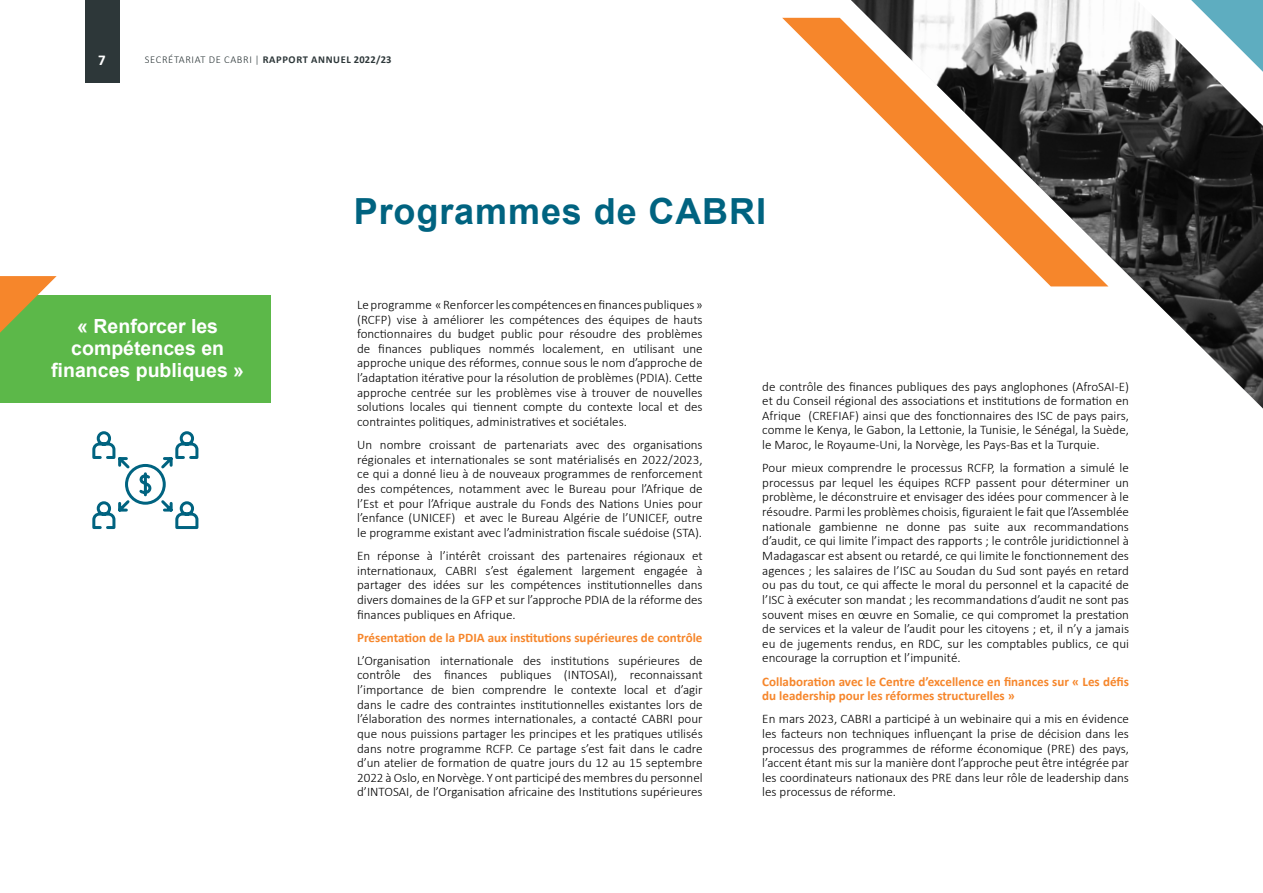
<style>
.page{position:relative;width:1263px;height:893px;background:#fff}
.page>*{position:absolute;margin:0;border:0;box-sizing:border-box;transform-origin:0 0}
.t1{font:700 36px "Arial";letter-spacing:.025em;color:#006380}
.t2{font:700 19.5px/21.9px "Arial";color:#fff;text-align:center}
.t3{font:700 15px "Calibri";color:#fff}
.t4{font:300 13.05px/14.7px "Calibri";color:#000;text-align:justify}
.t5{font:700 13.05px/14.7px "Calibri";color:#f6862b}
.t6{font:700 10.5px "Calibri";letter-spacing:.06em;color:#2d3739}
.s1{font-weight:300}
</style>
<div class="page">
<div style="left:85px;top:0;width:34px;height:83px;background:#2d3739"></div>
<div style="left:0;top:295px;width:270px;height:107px;background:#5cb849"></div>
<svg style="left:92px;top:431px;width:107px;height:98px"></svg>
<img style="left:851px;top:0;width:412px;height:408px">
<svg style="left:1137px;top:0;width:126px;height:126px"></svg>
<svg style="left:782px;top:18px;width:326px;height:268px"></svg>
<svg style="left:0;top:276px;width:57px;height:57px"></svg>
<p class="t3" style="left:98px;top:50px;width:9px">7</p>
<p class="t6" style="left:145px;top:52px;width:248px"><span class="s1">SECRÉTARIAT DE CABRI |</span> RAPPORT ANNUEL 2022/23</p>
<h2 class="t2" style="left:51px;top:316px;width:194px">« Renforcer les compétences en finances publiques »</h2>
<h1 class="t1" style="left:354px;top:188px;width:414px">Programmes de CABRI</h1>
<p class="t4" style="left:357px;top:297px;width:347px">Le programme « Renforcer les compétences en finances publiques» (RCFP) vise à améliorer les compétences des équipes de hauts fonctionnaires du budget public pour résoudre des problèmes de finances publiques nommés localement, en utilisant une approche unique des réformes, connue sous le nom d’approche de l’adaptation itérative pour la résolution de problèmes (PDIA). Cette approche centrée sur les problèmes vise à trouver de nouvelles solutions locales qui tiennent compte du contexte local et des contraintes politiques, administratives et sociétales.</p>
<p class="t4" style="left:357px;top:437px;width:347px">Un nombre croissant de partenariats avec des organisations régionales et internationales se sont matérialisés en 2022/2023, ce qui a donné lieu à de nouveaux programmes de renforcement des compétences, notamment avec le Bureau pour l’Afrique de l’Est et pour l’Afrique australe du Fonds des Nations Unies pour l’enfance (UNICEF) et avec le Bureau Algérie de l’UNICEF, outre le programme existant avec l’administration fiscale suédoise (STA).</p>
<p class="t4" style="left:357px;top:548px;width:347px">En réponse à l’intérêt croissant des partenaires régionaux et internationaux, CABRI s’est également largement engagée à partager des idées sur les compétences institutionnelles dans divers domaines de la GFP et sur l’approche PDIA de la réforme des finances publiques en Afrique.</p>
<p class="t5" style="left:357px;top:630px;width:347px">Présentation de la PDIA aux institutions supérieures de contrôle</p>
<p class="t4" style="left:357px;top:653px;width:347px">L’Organisation internationale des institutions supérieures de contrôle des finances publiques (INTOSAI), reconnaissant l’importance de bien comprendre le contexte local et d’agir dans le cadre des contraintes institutionnelles existantes lors de l’élaboration des normes internationales, a contacté CABRI pour que nous puissions partager les principes et les pratiques utilisés dans notre programme RCFP. Ce partage s’est fait dans le cadre d’un atelier de formation de quatre jours du 12 au 15 septembre 2022 à Oslo, en Norvège. Y ont participé des membres du personnel d’INTOSAI, de l’Organisation africaine des Institutions supérieures</p>
<p class="t4" style="left:762px;top:379px;width:368px">de contrôle des finances publiques des pays anglophones (AfroSAI-E) et du Conseil régional des associations et institutions de formation en Afrique (CREFIAF) ainsi que des fonctionnaires des ISC de pays pairs, comme le Kenya, le Gabon, la Lettonie, la Tunisie, le Sénégal, la Suède, le Maroc, le Royaume-Uni, la Norvège, les Pays-Bas et la Turquie.</p>
<p class="t4" style="left:762px;top:460px;width:368px">Pour mieux comprendre le processus RCFP, la formation a simulé le processus par lequel les équipes RCFP passent pour déterminer un problème, le déconstruire et envisager des idées pour commencer à le résoudre. Parmi les problèmes choisis, figuraient le fait que l’Assemblée nationale gambienne ne donne pas suite aux recommandations d’audit, ce qui limite l’impact des rapports ; le contrôle juridictionnel à Madagascar est absent ou retardé, ce qui limite le fonctionnement des agences ; les salaires de l’ISC au Soudan du Sud sont payés en retard ou pas du tout, ce qui affecte le moral du personnel et la capacité de l’ISC à exécuter son mandat ; les recommandations d’audit ne sont pas souvent mises en œuvre en Somalie, ce qui compromet la prestation de services et la valeur de l’audit pour les citoyens ; et, il n’y a jamais eu de jugements rendus, en RDC, sur les comptables publics, ce qui encourage la corruption et l’impunité.</p>
<p class="t5" style="left:762px;top:674px;width:368px">Collaboration avec le Centre d’excellence en finances sur « Les défis du leadership pour les réformes structurelles »</p>
<p class="t4" style="left:762px;top:711px;width:368px">En mars 2023, CABRI a participé à un webinaire qui a mis en évidence les facteurs non techniques influençant la prise de décision dans les processus des programmes de réforme économique (PRE) des pays, l’accent étant mis sur la manière dont l’approche peut être intégrée par les coordinateurs nationaux des PRE dans leur rôle de leadership dans les processus de réforme.</p>
</div>
